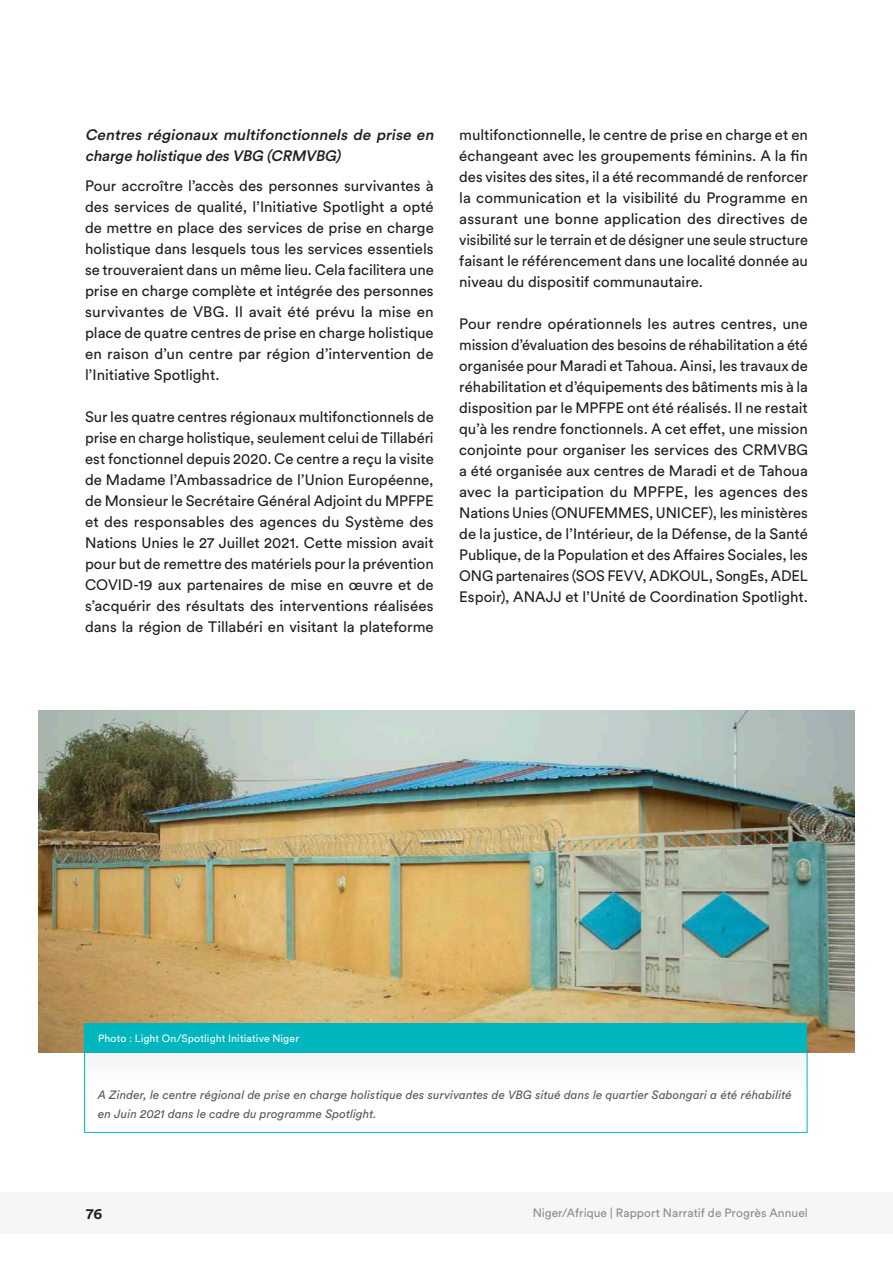
<style>
.page{position:relative;width:893px;height:1263px;background:#fff}
.page>*{position:absolute;margin:0;border:0;box-sizing:border-box;transform-origin:0 0}
.t1{font:15px/21px "Circular Std";color:#231f20;text-align:justify}
.t2{font:italic 500 15px/21px "Circular Std";color:#231f20}
.t3{font:700 15px "Circular Std";color:#231f20}
.t4{font:italic 12px/18.6px "Circular Std";letter-spacing:.005em;color:#58595b}
.t5{font:12px "Circular Std";letter-spacing:.005em;color:#231f20}
.t6{font:10.5px "Circular Std";letter-spacing:.01em;color:#fff}
</style>
<div class="page">
<div style="left:0;top:1192px;width:893px;height:41px;background:#f6f6f7"></div>
<img style="left:39px;top:710px;width:815px;height:342px">
<div style="left:84px;top:1023px;width:723px;height:29px;background:#00b6be"></div>
<p class="t2" style="left:85px;top:124px;width:353px">Centres régionaux multifonctionnels de prise en charge holistique des VBG (CRMVBG)</p>
<p class="t1" style="left:85px;top:175px;width:350px">Pour accroître l’accès des personnes survivantes à des services de qualité, l’Initiative Spotlight a opté de mettre en place des services de prise en charge holistique dans lesquels tous les services essentiels se trouveraient dans un même lieu. Cela facilitera une prise en charge complète et intégrée des personnes survivantes de VBG. Il avait été prévu la mise en place de quatre centres de prise en charge holistique en raison d’un centre par région d’intervention de l’Initiative Spotlight.</p>
<p class="t1" style="left:85px;top:406px;width:350px">Sur les quatre centres régionaux multifonctionnels de prise en charge holistique, seulement celui de Tillabéri est fonctionnel depuis 2020. Ce centre a reçu la visite de Madame l’Ambassadrice de l’Union Européenne, de Monsieur le Secrétaire Général Adjoint du MPFPE et des responsables des agences du Système des Nations Unies le 27 Juillet 2021. Cette mission avait pour but de remettre des matériels pour la prévention COVID-19 aux partenaires de mise en œuvre et de s’acquérir des résultats des interventions réalisées dans la région de Tillabéri en visitant la plateforme</p>
<p class="t1" style="left:459px;top:124px;width:350px">multifonctionnelle, le centre de prise en charge et en échangeant avec les groupements féminins. A la fin des visites des sites, il a été recommandé de renforcer la communication et la visibilité du Programme en assurant une bonne application des directives de visibilité sur le terrain et de désigner une seule structure faisant le référencement dans une localité donnée au niveau du dispositif communautaire.</p>
<p class="t1" style="left:459px;top:313px;width:350px">Pour rendre opérationnels les autres centres, une mission d’évaluation des besoins de réhabilitation a été organisée pour Maradi et Tahoua. Ainsi, les travaux de réhabilitation et d’équipements des bâtiments mis à la disposition par le MPFPE ont été réalisés. Il ne restait qu’à les rendre fonctionnels. A cet effet, une mission conjointe pour organiser les services des CRMVBG a été organisée aux centres de Maradi et de Tahoua avec la participation du MPFPE, les agences des Nations Unies (ONUFEMMES, UNICEF), les ministères de la justice, de l’Intérieur, de la Défense, de la Santé Publique, de la Population et des Affaires Sociales, les ONG partenaires (SOS FEVV, ADKOUL, SongEs, ADEL Espoir), ANAJJ et l’Unité de Coordination Spotlight.</p>
<p class="t6" style="left:98px;top:1032px;width:203px">Photo : Light On/Spotlight Initiative Niger</p>
<p class="t4" style="left:98px;top:1086px;width:695px">A Zinder, le centre régional de prise en charge holistique des survivantes de VBG situé dans le quartier Sabongari a été réhabilité en Juin 2021 dans le cadre du programme Spotlight.</p>
<p class="t3" style="left:86px;top:1203px;width:18px">76</p>
<p class="t5" style="left:532px;top:1206px;width:277px">Niger/Afrique | Rapport Narratif de Progrès Annuel</p>
</div>
